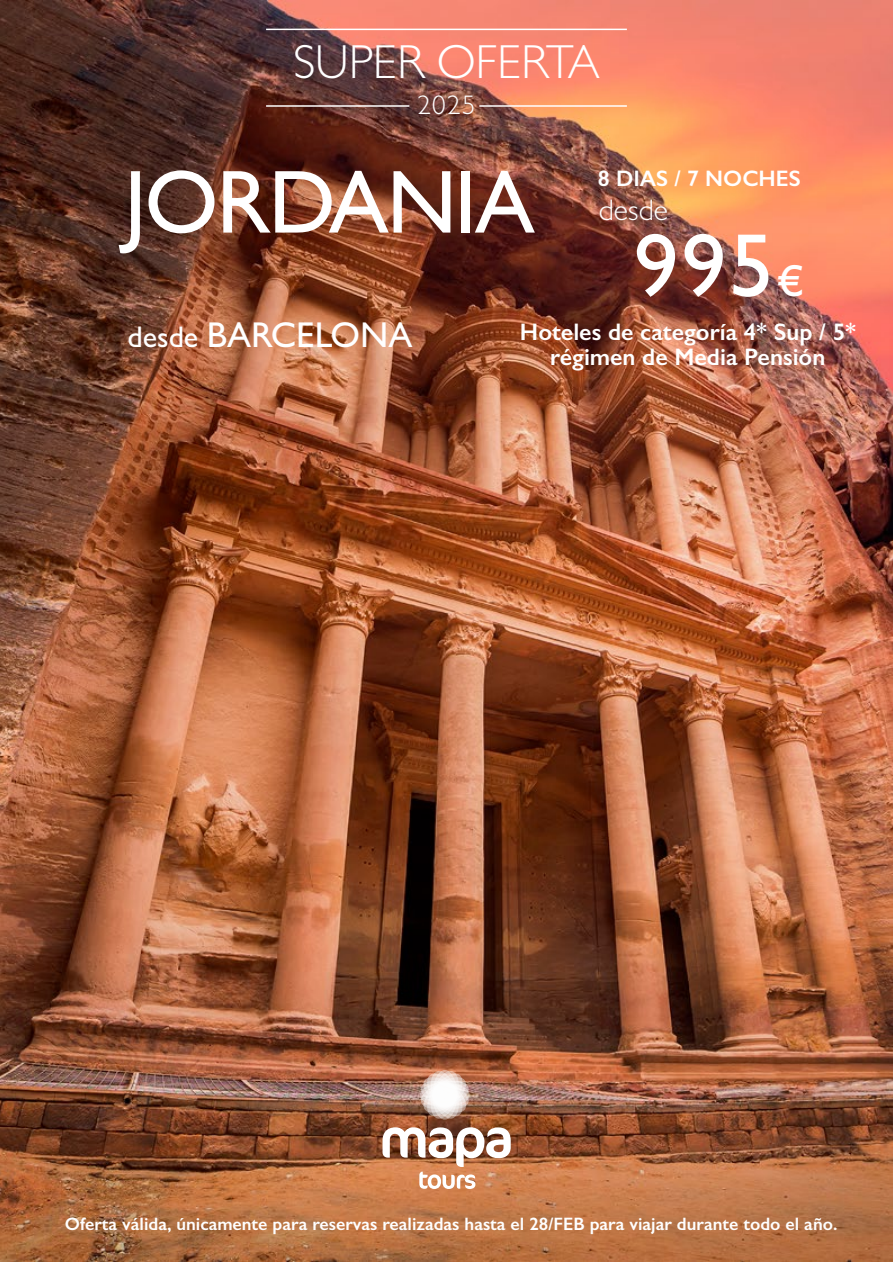
<style>
.page{position:relative;width:893px;height:1263px;background:#fff}
.page>*{position:absolute;margin:0;border:0;box-sizing:border-box;transform-origin:0 0}
.t1{font:500 90px "Gill Sans";letter-spacing:-.025em;color:#fff}
.t2{font:300 48px "Gill Sans";color:#fff}
.t3{font:500 36px "Gill Sans";color:#fff}
.t4{font:300 30px "Gill Sans";color:#fff}
.t5{font:300 27px "Gill Sans";color:#fff}
.t6{font:600 24px/25px "Gill Sans";color:#fff;text-align:center}
.t7{font:600 22.5px "Gill Sans";color:#fff}
.t8{font:600 18px "Gill Sans";color:#fff}
.s1{font-size:45px}
.s2{font-size:30px}
</style>
<div class="page">
<img style="left:0;top:0;width:893px;height:1261px">
<svg style="left:421px;top:1071px;width:48px;height:48px"></svg>
<img style="left:382px;top:1127px;width:129px;height:62px">
<hr style="left:266px;top:105px;width:143px;height:2px;background:#fff">
<hr style="left:479px;top:105px;width:148px;height:2px;background:#fff">
<hr style="left:266px;top:29px;width:361px;height:1px;background:#fff">
<h2 class="t2" style="left:293px;top:33px;width:308px">SUPER OFERTA</h2>
<h3 class="t5" style="left:417px;top:89px;width:60px">2025</h3>
<h1 class="t1" style="left:124px;top:149px;width:412px">JORDANIA</h1>
<p class="t7" style="left:598px;top:165px;width:204px">8 DIAS / 7 NOCHES</p>
<h3 class="t4" style="left:599px;top:192px;width:71px">desde</h3>
<h1 class="t1" style="left:634px;top:212px;width:172px">995<span class="s1">€</span></h1>
<h3 class="t3" style="left:127px;top:313px;width:286px"><span class="s2">desde</span> BARCELONA</h3>
<h3 class="t6" style="left:520px;top:319px;width:337px">Hoteles de categoría 4* Sup / 5* régimen de Media Pensión</h3>
<p class="t8" style="left:65px;top:1213px;width:774px">Oferta válida, únicamente para reservas realizadas hasta el 28/FEB para viajar durante todo el año.</p>
</div>
